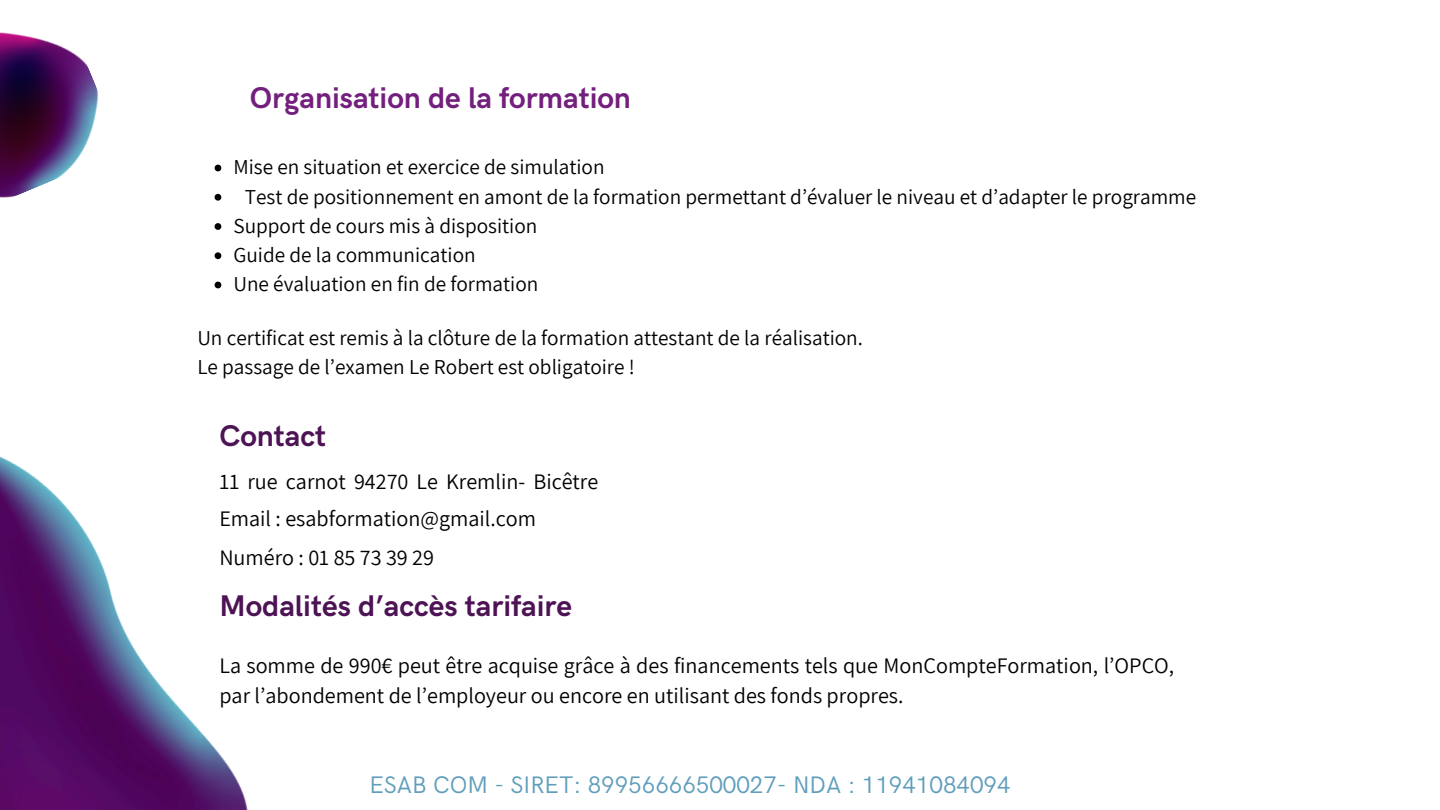
<style>
.page{position:relative;width:1440px;height:810px;background:#fff}
.page>*{position:absolute;margin:0;border:0;box-sizing:border-box;transform-origin:0 0}
.t1{font:700 30px "HK Grotesk";color:#4d1354}
.t2{font:700 30px "HK Grotesk";color:#731f7d}
.t3{font:24px "HK Grotesk";color:#609ebc}
.t4{font:22.1px/36.8px "Assistant";color:#000}
.t5{font:21.2px "Assistant";color:#000}
</style>
<div class="page">
<img style="left:0;top:456px;width:248px;height:354px">
<img style="left:0;top:32px;width:99px;height:166px">
<svg style="left:215px;top:165px;width:6px;height:6px"></svg>
<svg style="left:215px;top:194px;width:6px;height:7px"></svg>
<svg style="left:215px;top:223px;width:6px;height:7px"></svg>
<svg style="left:215px;top:252px;width:6px;height:7px"></svg>
<svg style="left:215px;top:282px;width:6px;height:6px"></svg>
<p class="t2" style="left:250px;top:81px;width:383px">Organisation de la formation</p>
<p class="t5" style="left:233px;top:153px;width:373px">Mise en situation et exercice de simulation</p>
<h1 class="t5" style="left:245px;top:182px;width:953px">Test de positionnement en amont de la formation permettant d’évaluer le niveau et d’adapter le programme</h1>
<h3 class="t5" style="left:233px;top:211px;width:305px">Support de cours mis à disposition</h3>
<h3 class="t5" style="left:233px;top:240px;width:244px">Guide de la communication</h3>
<h1 class="t5" style="left:233px;top:270px;width:306px">Une évaluation en fin de formation</h1>
<h3 class="t5" style="left:197px;top:323px;width:667px">Un certificat est remis à la clôture de la formation attestant de la réalisation.</h3>
<h2 class="t5" style="left:197px;top:352px;width:439px">Le passage de l’examen Le Robert est obligatoire !</h2>
<h1 class="t1" style="left:219px;top:419px;width:108px">Contact</h1>
<p class="t4" style="left:219px;top:463px;width:381px">11 rue carnot 94270 Le Kremlin- Bicêtre<br>Email : esabformation@gmail.com</p>
<p class="t4" style="left:219px;top:539px;width:216px">Numéro : 01 85 73 39 29</p>
<p class="t1" style="left:219px;top:589px;width:354px">Modalités d’accès tarifaire</p>
<p class="t4" style="left:219px;top:650px;width:956px;line-height:30px">La somme de 990€ peut être acquise grâce à des financements tels que MonCompteFormation, l’OPCO, par l’abondement de l’employeur ou encore en utilisant des fonds propres.</p>
<p class="t3" style="left:369px;top:771px;width:643px">ESAB COM - SIRET: 89956666500027- NDA : 11941084094</p>
</div>
